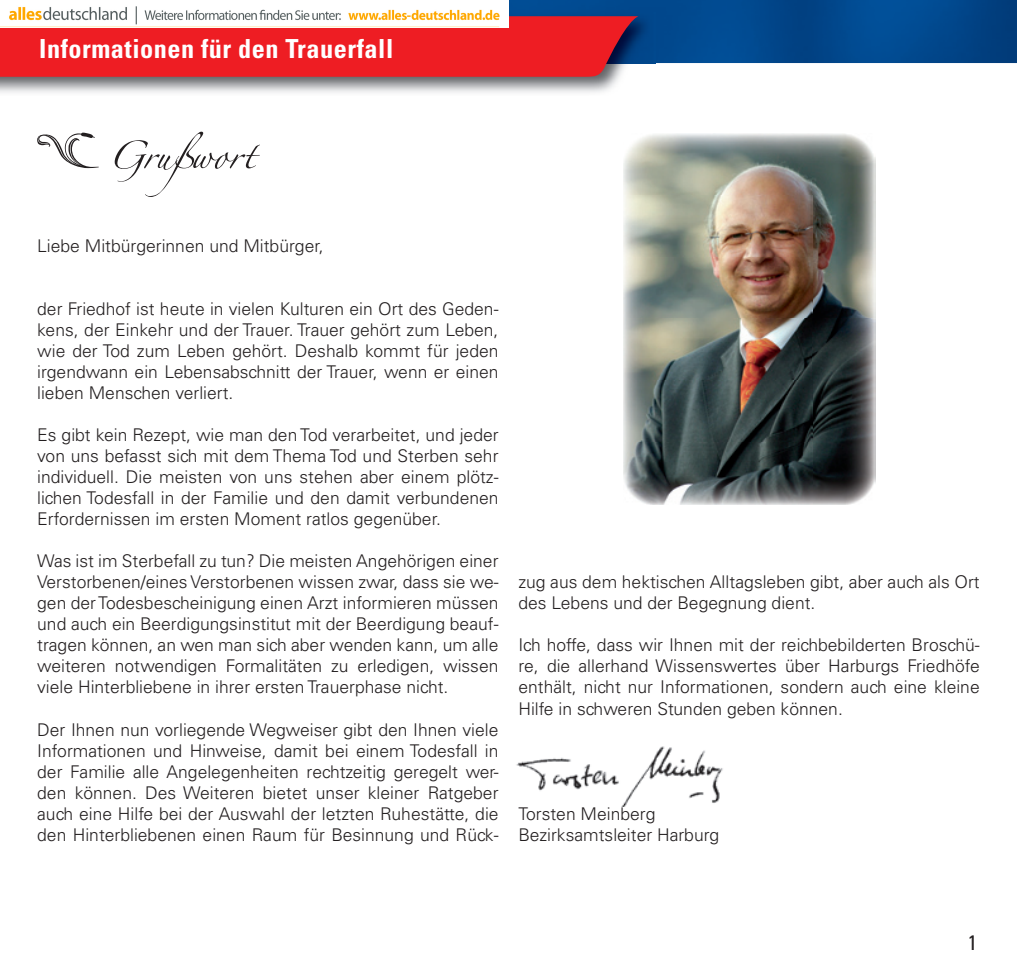
<style>
.page{position:relative;width:1017px;height:968px;background:#fff}
.page>*{position:absolute;margin:0;border:0;box-sizing:border-box;transform-origin:0 0}
.t1{font:63px "Linotype Zapfino One";color:#231f20}
.t2{font:700 condensed 26.25px "Univers";letter-spacing:.02em;color:#fff}
.t3{font:condensed 21px "Univers";color:#231f20}
.t4{font:300 17.5px/21px "Univers";color:#231f20;text-align:justify}
</style>
<div class="page">
<img style="left:509px;top:0;width:508px;height:63px">
<img style="left:0;top:13px;width:655px;height:80px">
<svg style="left:0;top:16px;width:638px;height:61px;background:#e7232a"></svg>
<img style="left:516px;top:746px;width:207px;height:60px">
<svg style="left:37px;top:133px;width:62px;height:35px"></svg>
<img style="left:623px;top:134px;width:252px;height:370px">
<img style="left:0;top:6px;width:508px;height:21px">
<h2 class="t2" style="left:39px;top:33px;width:356px">Informationen für den Trauerfall</h2>
<h1 class="t1" style="left:109px;top:109px;width:147px">Grußwort</h1>
<p class="t4" style="left:37px;top:235px;width:288px">Liebe Mitbürgerinnen und Mitbürger,</p>
<p class="t4" style="left:37px;top:298px;width:463px">der Friedhof ist heute in vielen Kulturen ein Ort des Geden&shy;kens, der Einkehr und der Trauer. Trauer gehört zum Leben, wie der Tod zum Leben gehört. Deshalb kommt für jeden irgendwann ein Lebensabschnitt der Trauer, wenn er einen lieben Menschen verliert.</p>
<p class="t4" style="left:37px;top:424px;width:463px">Es gibt kein Rezept, wie man den Tod verarbeitet, und jeder von uns befasst sich mit dem Thema Tod und Sterben sehr individuell. Die meisten von uns stehen aber einem plötz&shy;lichen Todesfall in der Familie und den damit verbundenen Erfordernissen im ersten Moment ratlos gegenüber.</p>
<p class="t4" style="left:37px;top:550px;width:463px">Was ist im Sterbefall zu tun? Die meisten Angehörigen einer Verstorbenen/eines Verstorbenen wissen zwar, dass sie we&shy;gen der Todesbescheinigung einen Arzt informieren müssen und auch ein Beerdigungsinstitut mit der Beerdigung beauf&shy;tragen können, an wen man sich aber wenden kann, um alle weiteren notwendigen Formalitäten zu erledigen, wissen viele Hinterbliebene in ihrer ersten Trauerphase nicht.</p>
<p class="t4" style="left:37px;top:718px;width:463px">Der Ihnen nun vorliegende Wegweiser gibt den Ihnen viele Informationen und Hinweise, damit bei einem Todesfall in der Familie alle Angelegenheiten rechtzeitig geregelt wer&shy;den können. Des Weiteren bietet unser kleiner Ratgeber auch eine Hilfe bei der Auswahl der letzten Ruhestätte, die den Hinterbliebenen einen Raum für Besinnung und Rück-</p>
<p class="t4" style="left:518px;top:571px;width:463px">zug aus dem hektischen Alltagsleben gibt, aber auch als Ort des Lebens und der Begegnung dient.</p>
<p class="t4" style="left:518px;top:634px;width:463px">Ich hoffe, dass wir Ihnen mit der reichbebilderten Broschü&shy;re, die allerhand Wissenswertes über Harburgs Friedhöfe enthält, nicht nur Informationen, sondern auch eine kleine Hilfe in schweren Stunden geben können.</p>
<p class="t4" style="left:518px;top:802px;width:202px">Torsten Meinberg<br>Bezirksamtsleiter Harburg</p>
<p class="t3" style="left:968px;top:929px;width:11px">1</p>
</div>
